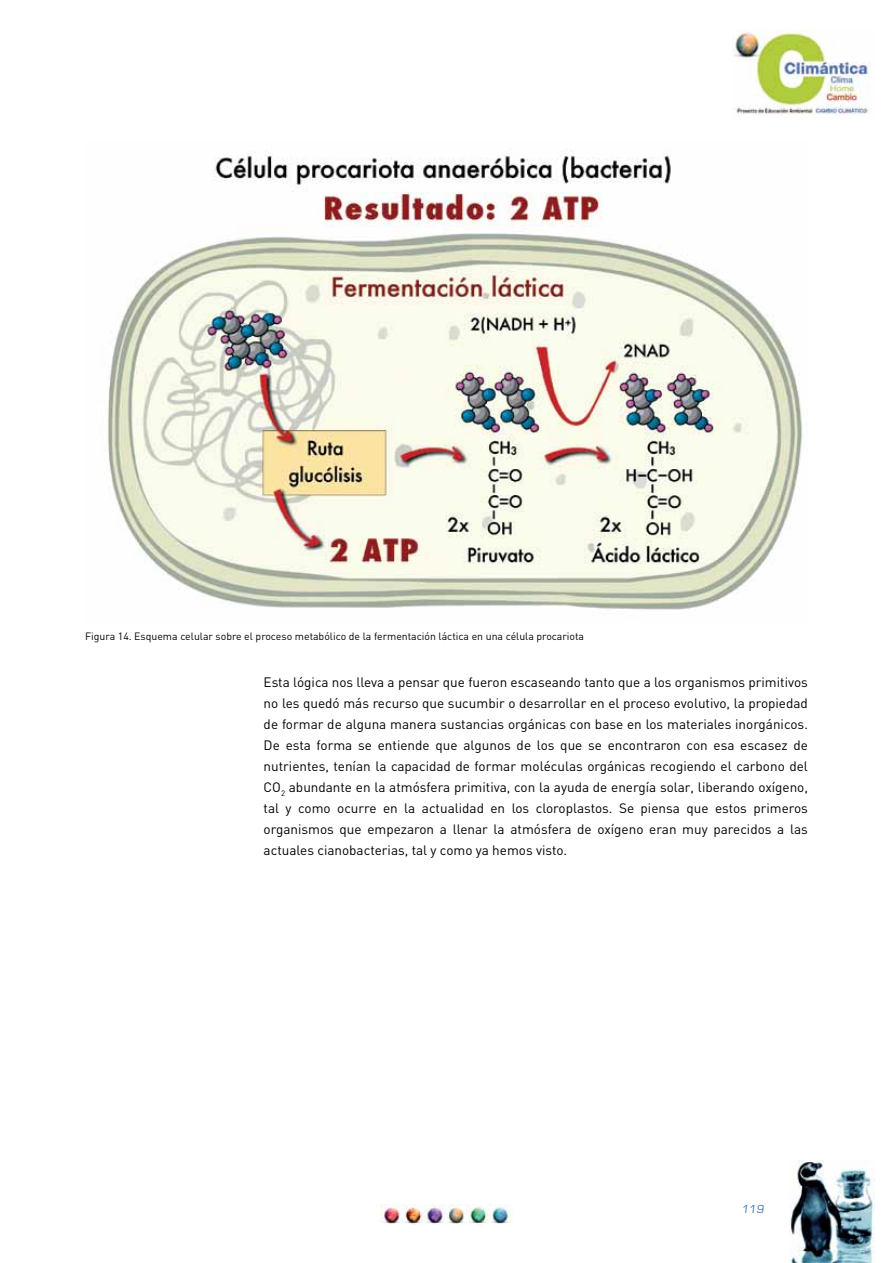
<style>
.page{position:relative;width:893px;height:1263px;background:#fff}
.page>*{position:absolute;margin:0;border:0;box-sizing:border-box;transform-origin:0 0}
.t1{font:13.5px/21px "DIN";color:#000;text-align:justify}
.t2{font:12px "Eurostile";color:#3b73b9}
.t3{font:10.5px "DIN";color:#000}
</style>
<div class="page">
<img style="left:380px;top:1204px;width:133px;height:21px">
<img style="left:733px;top:29px;width:136px;height:85px">
<img style="left:790px;top:1161px;width:84px;height:102px">
<img style="left:107px;top:151px;width:696px;height:459px">
<p class="t3" style="left:85px;top:630px;width:500px">Figura 14. Esquema celular sobre el proceso metabólico de la fermentación láctica en una célula procariota</p>
<p class="t1" style="left:264px;top:671px;width:546px">Esta lógica nos lleva a pensar que fueron escaseando tanto que a los organismos primitivos no les quedó más recurso que sucumbir o desarrollar en el proceso evolutivo, la propiedad de formar de alguna manera sustancias orgánicas con base en los materiales inorgánicos.<br>De esta forma se entiende que algunos de los que se encontraron con esa escasez de nutrientes, tenían la capacidad de formar moléculas orgánicas recogiendo el carbono del CO<sub>2</sub> abundante en la atmósfera primitiva, con la ayuda de energía solar, liberando oxígeno, tal y como ocurre en la actualidad en los cloroplastos. Se piensa que estos primeros organismos que empezaron a llenar la atmósfera de oxígeno eran muy parecidos a las actuales cianobacterias, tal y como ya hemos visto.</p>
<p class="t2" style="left:742px;top:1202px;width:25px">119</p>
</div>
